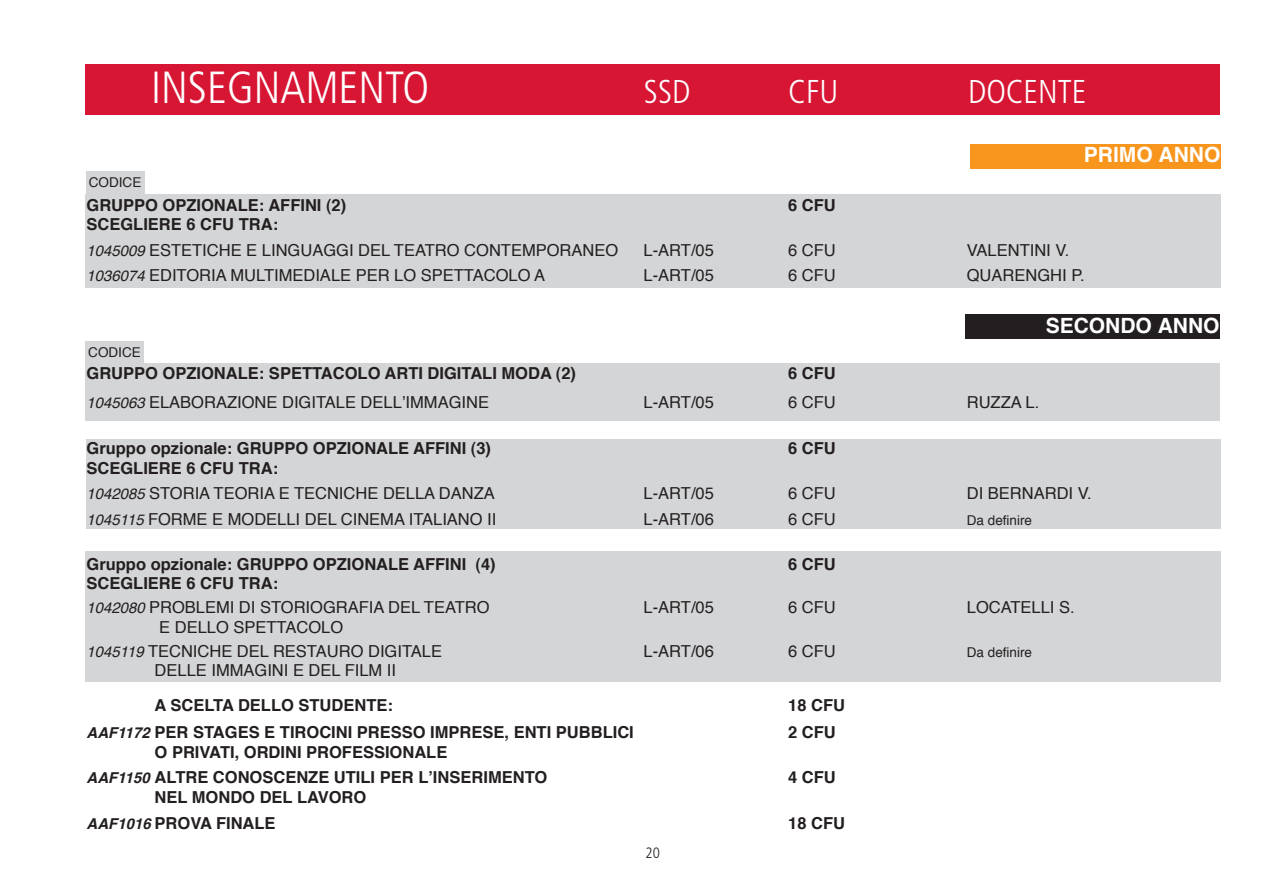
<style>
.page{position:relative;width:1263px;height:893px;background:#fff}
.page>*{position:absolute;margin:0;border:0;box-sizing:border-box;transform-origin:0 0}
.t1{font:300 condensed 45px "Frutiger";color:#fff}
.t2{font:300 condensed 33px "Frutiger";color:#fff}
.t3{font:700 21px "Helvetica";color:#fff}
.t4{font:16.5px/25.5px "Helvetica";color:#231f20}
.t5{font:700 16.5px/25.5px "Helvetica";color:#231f20}
.t6{font:300 condensed 15px "Frutiger";color:#231f20}
.t7{font:13.5px "Helvetica";color:#231f20}
.s1{font-weight:700}
.s2{font-style:italic;font-size:15px}
</style>
<div class="page">
<div style="left:85px;top:552px;width:1135px;height:130px;background:#d4d5d7"></div>
<div style="left:86px;top:440px;width:1134px;height:89px;background:#d4d5d7"></div>
<div style="left:85px;top:363px;width:1134px;height:58px;background:#d4d5d7"></div>
<div style="left:85px;top:194px;width:1135px;height:93px;background:#d4d5d7"></div>
<div style="left:85px;top:65px;width:1135px;height:50px;background:#d71634"></div>
<div style="left:86px;top:171px;width:59px;height:23px;background:#d4d5d7"></div>
<div style="left:970px;top:144px;width:250px;height:25px;background:#f7951d"></div>
<div style="left:965px;top:314px;width:254px;height:25px;background:#231f20"></div>
<div style="left:85px;top:341px;width:59px;height:23px;background:#d4d5d7"></div>
<h1 class="t1" style="left:151px;top:69px;width:279px">INSEGNAMENTO</h1>
<h2 class="t2" style="left:644px;top:78px;width:48px">SSD</h2>
<h2 class="t2" style="left:788px;top:78px;width:52px">CFU</h2>
<h2 class="t2" style="left:968px;top:78px;width:120px">DOCENTE</h2>
<p class="t7" style="left:89px;top:176px;width:54px">CODICE</p>
<p class="t5" style="left:87px;top:193px;width:261px">GRUPPO OPzIONALE: AFFINI (2)</p>
<p class="t5" style="left:788px;top:193px;width:49px">6 CFU</p>
<p class="t4" style="left:87px;top:213px;width:533px"><span class="s1">SCEGLIERE 6 CFU TRA:<br></span><span class="s2">1045009</span> ESTETICHE E LINGUAGGI DEL TEATRO CONTEMPORANEO</p>
<p class="t4" style="left:644px;top:239px;width:72px">L-ART/05</p>
<p class="t4" style="left:788px;top:239px;width:49px">6 CFU</p>
<p class="t4" style="left:967px;top:239px;width:104px">VALENTINI V.</p>
<p class="t3" style="left:1084px;top:146px;width:138px">PRIMO ANNO</p>
<p class="t4" style="left:87px;top:264px;width:460px"><span class="s2">1036074</span> EDITORIA MULTIMEDIALE PER LO SPETTACOLO A</p>
<p class="t4" style="left:644px;top:264px;width:72px">L-ART/05</p>
<p class="t4" style="left:788px;top:264px;width:49px">6 CFU</p>
<p class="t4" style="left:967px;top:264px;width:119px">QUARENGHI P.</p>
<p class="t7" style="left:88px;top:346px;width:54px">CODICE</p>
<p class="t3" style="left:1046px;top:316px;width:175px">SECONDO ANNO</p>
<p class="t5" style="left:87px;top:362px;width:491px">GRUPPO OPzIONALE: SPETTACOLO ARTI DIGITALI MODA (2)</p>
<p class="t5" style="left:788px;top:362px;width:49px">6 CFU</p>
<p class="t4" style="left:87px;top:390px;width:404px"><span class="s2">1045063</span> ELABORAZIONE DIGITALE DELL’IMMAGINE</p>
<p class="t4" style="left:644px;top:390px;width:72px">L-ART/05</p>
<p class="t4" style="left:788px;top:390px;width:49px">6 CFU</p>
<p class="t4" style="left:967px;top:390px;width:74px">RUZZA L.</p>
<p class="t5" style="left:87px;top:437px;width:406px">Gruppo opzionale: GRUPPO OPzIONALE AFFINI (3)</p>
<p class="t5" style="left:788px;top:437px;width:49px">6 CFU</p>
<p class="t4" style="left:87px;top:456px;width:410px"><span class="s1">SCEGLIERE 6 CFU TRA:<br></span><span class="s2">1042085</span> STORIA TEORIA E TECNICHE DELLA DANZA</p>
<p class="t4" style="left:644px;top:482px;width:72px">L-ART/05</p>
<p class="t4" style="left:788px;top:482px;width:49px">6 CFU</p>
<p class="t4" style="left:967px;top:482px;width:127px">DI BERNARDI V.</p>
<p class="t4" style="left:87px;top:507px;width:411px"><span class="s2">1045115</span> FORME E MODELLI DEL CINEMA ITALIANO II</p>
<p class="t4" style="left:644px;top:507px;width:72px">L-ART/06</p>
<p class="t4" style="left:788px;top:507px;width:49px">6 CFU</p>
<p class="t7" style="left:967px;top:514px;width:67px">DA DEFINIRE</p>
<p class="t5" style="left:87px;top:552px;width:411px">Gruppo opzionale: GRUPPO OPzIONALE AFFINI (4)</p>
<p class="t5" style="left:788px;top:552px;width:49px">6 CFU</p>
<p class="t4" style="left:87px;top:573px;width:405px;line-height:24px"><span class="s1">SCEGLIERE 6 CFU TRA:<br></span><span class="s2">1042080</span> PROBLEMI DI STORIOGRAFIA DEL TEATRO</p>
<p class="t4" style="left:644px;top:596px;width:72px">L-ART/05</p>
<p class="t4" style="left:788px;top:596px;width:49px">6 CFU</p>
<p class="t4" style="left:967px;top:596px;width:109px">LOCATELLI S.</p>
<p class="t4" style="left:87px;top:616px;width:357px;line-height:24px;text-indent:73px">E DELLO SPETTACOLO<br><span class="s2">1045119</span> TECNICHE DEL RESTAURO DIGITALE</p>
<p class="t4" style="left:644px;top:640px;width:72px">L-ART/06</p>
<p class="t4" style="left:788px;top:640px;width:49px">6 CFU</p>
<p class="t7" style="left:967px;top:647px;width:67px">DA DEFINIRE</p>
<p class="t4" style="left:155px;top:659px;width:243px">DELLE IMMAGINI E DEL FILM II</p>
<p class="t5" style="left:155px;top:694px;width:240px">A SCELTA DELLO STUDENTE:</p>
<p class="t5" style="left:788px;top:694px;width:58px">18 CFU</p>
<p class="t5" style="left:87px;top:721px;width:549px"><span class="s2">AAF1172</span> PER STAGES E TIROCINI PRESSO IMPRESE, ENTI PUBBLICI</p>
<p class="t5" style="left:788px;top:721px;width:49px">2 CFU</p>
<p class="t5" style="left:87px;top:740px;width:462px;text-indent:68px">O PRIVATI, ORDINI PROFESSIONALE<br><span class="s2">AAF1150</span> ALTRE CONOSCENzE UTILI PER L’INSERIMENTO</p>
<p class="t5" style="left:788px;top:766px;width:49px">4 CFU</p>
<p class="t5" style="left:87px;top:786px;width:281px;text-indent:68px">NEL MONDO DEL LAVORO<br><span class="s2">AAF1016</span> PROVA FINALE</p>
<p class="t6" style="left:645px;top:847px;width:16px">20</p>
<p class="t5" style="left:788px;top:811px;width:58px">18 CFU</p>
</div>
